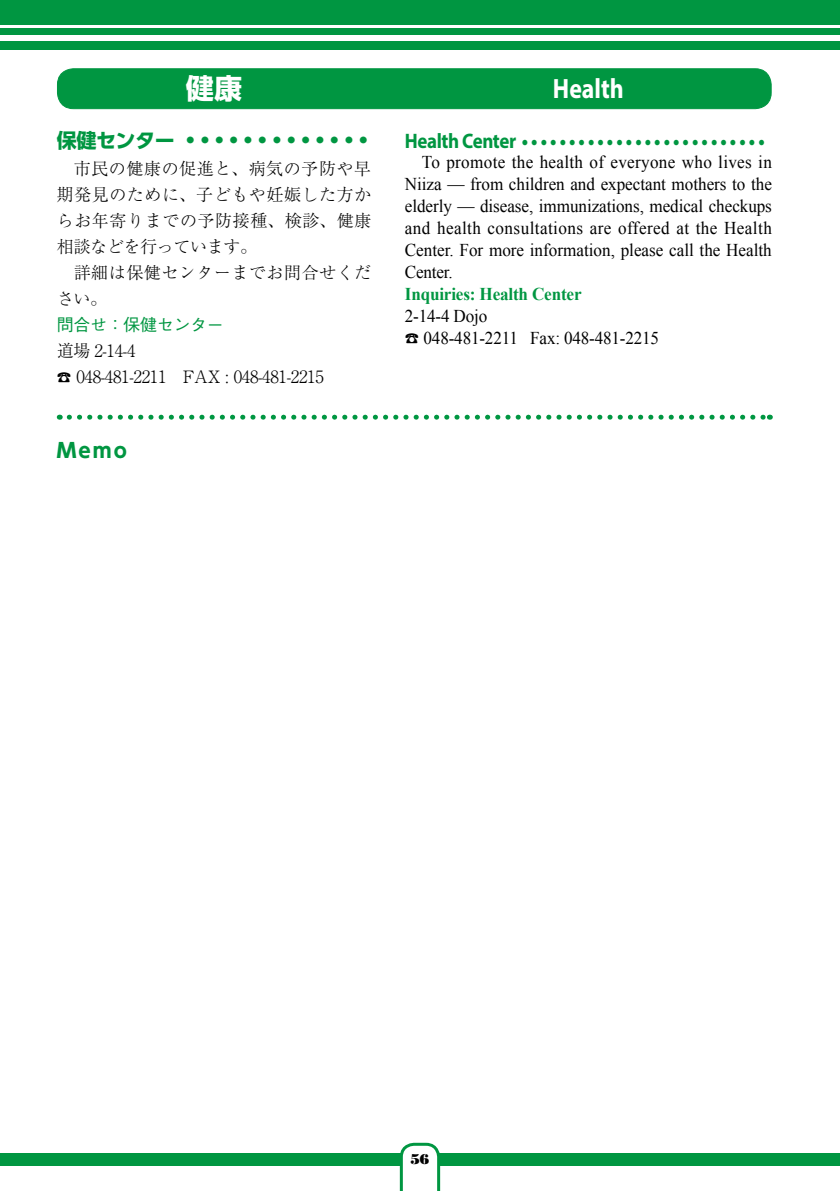
<style>
.page{position:relative;width:840px;height:1191px;background:#fff}
.page>*{position:absolute;margin:0;border:0;box-sizing:border-box;transform-origin:0 0}
.t1{font:700 28px "Myriad Pro";color:#fff;scale:.85 1}
.t2{font:700 28px "UD Shin Go Pro";color:#fff}
.t3{font:700 21px "Myriad Pro";letter-spacing:-.02em;color:#009641;scale:.9 1}
.t4{font:700 20px "UD Shin Go Pro";letter-spacing:-.02em;color:#009641}
.t5{font:18px/22px "Times New Roman";color:#000;text-align:justify;scale:.95 1}
.t6{font:700 18px "Times New Roman";letter-spacing:-.01em;color:#009641;scale:.95 1}
.t7{font:300 17px/26px "Ryumin Pro";letter-spacing:.03em;color:#000;text-align:justify}
.t8{font:300 17px/26px "Ryumin Pro";letter-spacing:-.02em;color:#000}
.t9{font:500 17px "Gothic BBB Pro";letter-spacing:-.02em;color:#009641}
.t10{font:14.2px "Bodoni Poster";color:#000}
.s1{font-size:15px}
.s2{font-family:"Ryumin Pro";font-weight:300;font-size:15px}
</style>
<div class="page">
<div style="left:0;top:0;width:839px;height:50px;background:#009641"></div>
<div style="left:0;top:36px;width:839px;height:5px;background:#fff"></div>
<hr style="left:0;top:25px;width:839px;height:2px;background:#fff">
<div style="left:57px;top:69px;width:713px;height:40px;background:#009641;border-radius:16px"></div>
<div style="left:57px;top:68px;width:714px;height:41px;border:1px solid #009641;border-radius:16px"></div>
<svg style="left:69px;top:415px;width:701px;height:5px"></svg>
<div style="left:0;top:1153px;width:839px;height:12px;background:#009641"></div>
<svg style="left:399px;top:1142px;width:41px;height:49px"></svg>
<h1 class="t2" style="left:186px;top:66px;width:57px">健康</h1>
<p class="t4" style="left:57px;top:124px;width:298px">保健センター• ••••••••••••</p>
<p class="t7" style="left:57px;top:155px;width:316px;text-indent:17px">市民の健康の促進と、病気の予防や早期発見のために、子どもや妊娠した方からお年寄りまでの予防接種、検診、健康相談などを行っています。</p>
<p class="t7" style="left:57px;top:259px;width:316px;text-indent:17px">詳細は保健センターまでお問合せください。</p>
<p class="t9" style="left:57px;top:311px;width:185px">問合せ：保健センター　</p>
<p class="t8" style="left:57px;top:337px;width:268px">道場 2-14-4<br><span class="s1">☎</span> 048-481-2211　FAX : 048-481-2215</p>
<p class="t4" style="left:57px;top:434px;width:72px">Memo</p>
<h1 class="t1" style="left:552px;top:70px;width:85px">Health</h1>
<p class="t3" style="left:404px;top:127px;width:401px">Health Center • • • • • • • • • • • • • • • • • • • • • • • • • •</p>
<p class="t5" style="left:404px;top:151px;width:388px;text-indent:17px">To promote the health of everyone who lives in Niiza — from children and expectant mothers to the elderly — disease, immunizations, medical checkups and health consultations are offered at the Health Center. For more information, please call the Health Center.</p>
<p class="t6" style="left:404px;top:282px;width:187px">Inquiries: Health Center</p>
<p class="t5" style="left:404px;top:305px;width:269px">2-14-4 Dojo<br><span class="s2">☎</span> 048-481-2211 Fax: 048-481-2215</p>
<p class="t10" style="left:410px;top:1150px;width:20px">56</p>
</div>
